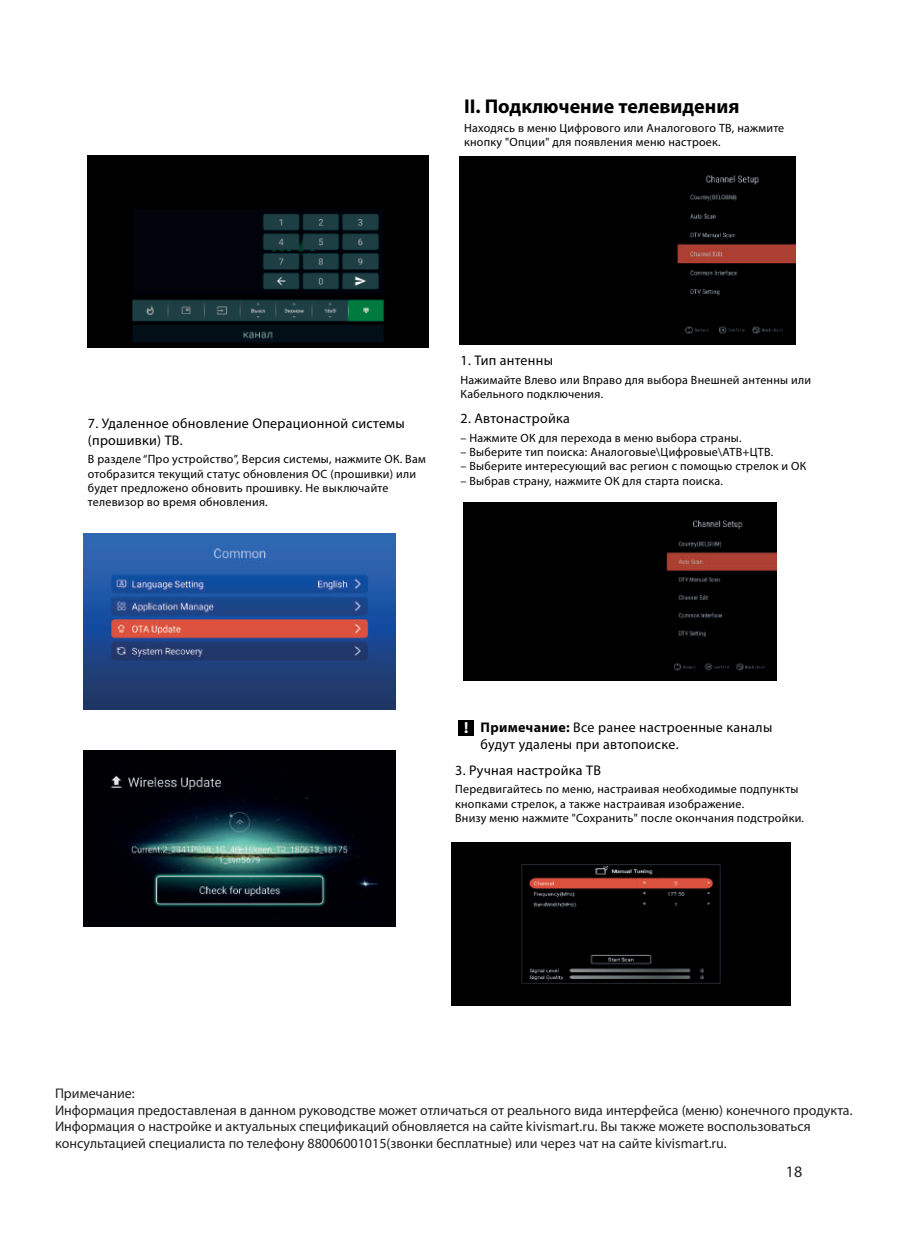
<style>
.page{position:relative;width:899px;height:1248px;background:#fff}
.page>*{position:absolute;margin:0;border:0;box-sizing:border-box;transform-origin:0 0}
.t1{font:700 20px "Myriad Pro";color:#000001}
.t2{font:16px "Myriad Pro";color:#231f20}
.t3{font:700 16px "Myriad Pro";color:#fff}
.t4{font:14px/16.8px "Myriad Pro";color:#231f20}
.t5{font:italic 600 14px/16.8px "Myriad Pro";letter-spacing:.02em;color:#000001}
.t6{font:14px/16.8px "Myriad Pro";letter-spacing:.02em;color:#000001}
.t7{font:12px/14.4px "Myriad Pro";letter-spacing:.02em;color:#000001}
.s1{font-weight:700}
</style>
<div class="page">
<img style="left:88px;top:156px;width:340px;height:191px">
<div style="left:458px;top:720px;width:16px;height:16px;background:#000001"></div>
<img style="left:83px;top:533px;width:312px;height:176px">
<img style="left:84px;top:750px;width:311px;height:176px">
<div style="left:459px;top:156px;width:336px;height:189px;background:#000001"></div>
<div style="left:463px;top:502px;width:313px;height:178px;background:#000001"></div>
<img style="left:452px;top:842px;width:338px;height:163px">
<h1 class="t1" style="left:464px;top:94px;width:277px">II. Подключение телевидения</h1>
<p class="t7" style="left:464px;top:120px;width:322px">Находясь в меню Цифрового или Аналогового ТВ, нажмите кнопку "Опции" для появления меню настроек.</p>
<p class="t5" style="left:88px;top:414px;width:318px">7. Удаленное обновление Операционной системы (прошивки) ТВ.</p>
<p class="t7" style="left:88px;top:451px;width:339px">В разделе “Про устройство”, Версия системы, нажмите ОК. Вам отобразится текущий статус обновления ОС (прошивки) или будет предложено обновить прошивку. Не выключайте телевизор во время обновления.</p>
<p class="t5" style="left:460px;top:352px;width:94px">1. Тип антенны</p>
<p class="t7" style="left:460px;top:372px;width:352px">Нажимайте Влево или Вправо для выбора Внешней антенны или<br>Кабельного подключения.</p>
<p class="t5" style="left:460px;top:410px;width:111px">2. Автонастройка</p>
<p class="t7" style="left:460px;top:430px;width:282px">– Нажмите ОК для перехода в меню выбора страны.</p>
<p class="t7" style="left:460px;top:444px;width:314px">– Выберите тип поиска: Аналоговые\Цифровые\АТВ+ЦТВ.</p>
<p class="t7" style="left:460px;top:459px;width:347px">– Выберите интересующий вас регион с помощью стрелок и ОК</p>
<p class="t7" style="left:460px;top:473px;width:264px">– Выбрав страну, нажмите ОК для старта поиска.</p>
<h2 class="t3" style="left:464px;top:717px;width:6px">!</h2>
<p class="t6" style="left:480px;top:718px;width:293px"><span class="s1">Примечание:</span> Все ранее настроенные каналы будут удалены при автопоиске.</p>
<p class="t5" style="left:455px;top:761px;width:147px">3. Ручная настройка ТВ</p>
<p class="t7" style="left:455px;top:781px;width:350px">Передвигайтесь по меню, настраивая необходимые подпункты кнопками стрелок, а также настраивая изображение.<br>Внизу меню нажмите "Сохранить" после окончания подстройки.</p>
<p class="t4" style="left:55px;top:1084px;width:799px">Примечание:<br>Информация предоставленая в данном руководстве может отличаться от реального вида интерфейса (меню) конечного продукта.<br>Информация о настройке и актуальных спецификаций обновляется на сайте kivismart.ru. Вы также можете воспользоваться консультацией специалиста по телефону 88006001015(звонки бесплатные) или через чат на сайте kivismart.ru.</p>
<h2 class="t2" style="left:786px;top:1161px;width:18px">18</h2>
</div>
